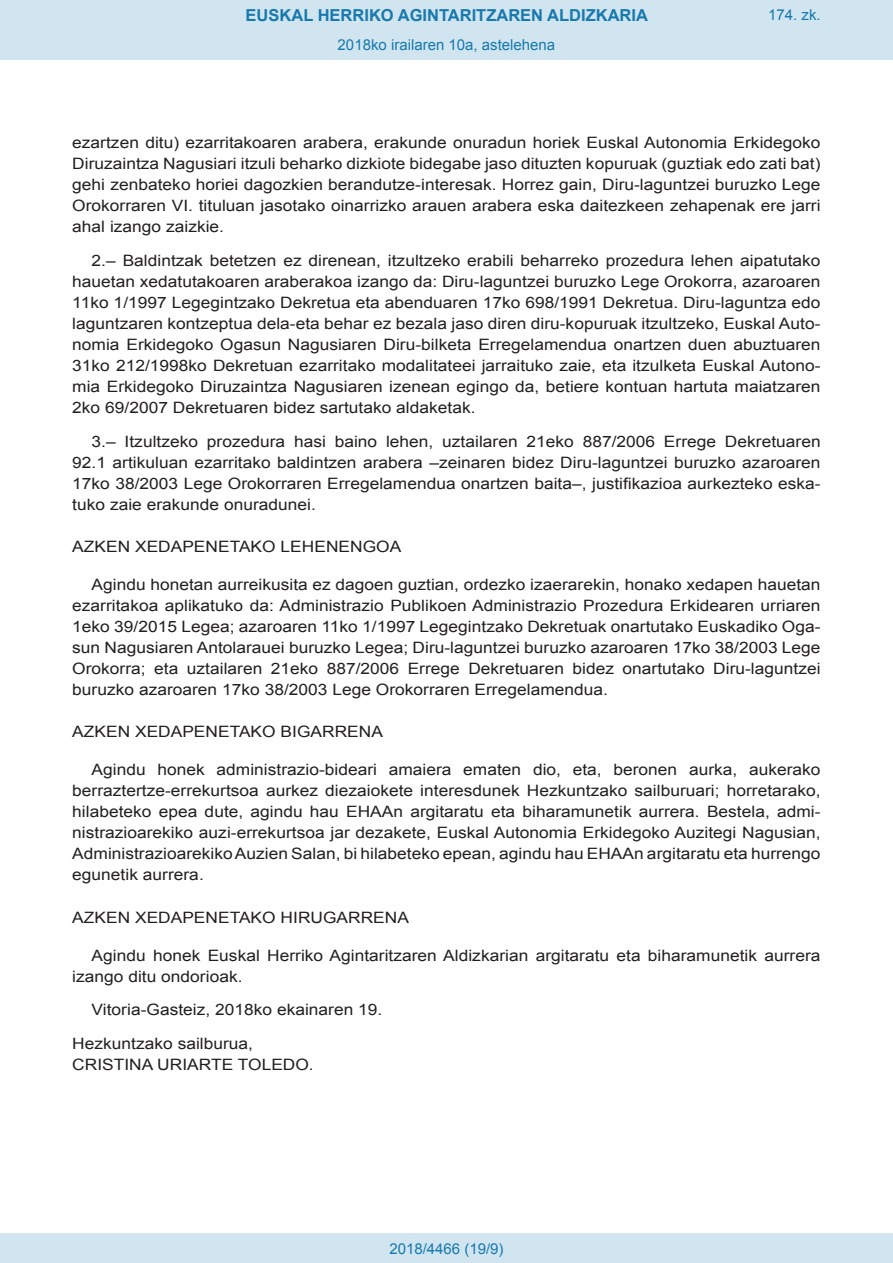
<style>
.page{position:relative;width:893px;height:1263px;background:#fff}
.page>*{position:absolute;margin:0;border:0;box-sizing:border-box;transform-origin:0 0}
.t1{font:700 16.5px "Arial";color:#1879ad}
.BOPVDetalle{font:15.6px/21px "Arial";color:#231f20;text-align:justify;scale:1.11 1}
.BOPVDisposicion{font:15.6px "Arial";color:#231f20;scale:1.11 1}
.BOPVFirmaLugFec{font:15.6px "Arial";color:#231f20;scale:1.11 1}
.BOPVFirmaNombre{font:15.6px "Arial";color:#231f20;scale:1.11 1}
.BOPVFirmaPuesto{font:15.6px "Arial";color:#231f20;scale:1.11 1}
.Paginacion_Centro{font:15px "Arial";color:#1879ad}
</style>
<div class="page">
<div style="left:0;top:0;width:893px;height:60px;background:#d0e5f0"></div>
<div style="left:0;top:1233px;width:893px;height:30px;background:#d0e5f0"></div>
<p class="t1" style="left:246px;top:4px;width:404px">EUSKAL HERRIKO AGINTARITZAREN ALDIZKARIA</p>
<p class="Paginacion_Centro" style="left:338px;top:35px;width:219px">2018ko irailaren 10a, astelehena</p>
<p class="Paginacion_Centro" style="left:768px;top:5px;width:54px">174. zk.</p>
<p class="BOPVDetalle" style="left:72px;top:132px;width:676px">ezartzen ditu) ezarritakoaren arabera, erakunde onuradun horiek Euskal Autonomia Erkidegoko Diruzaintza Nagusiari itzuli beharko dizkiote bidegabe jaso dituzten kopuruak (guztiak edo zati bat) gehi zenbateko horiei dagozkien berandutze-interesak. Horrez gain, Diru-laguntzei buruzko Lege Orokorraren VI. tituluan jasotako oinarrizko arauen arabera eska daitezkeen zehapenak ere jarri ahal izango zaizkie.</p>
<p class="BOPVDetalle" style="left:72px;top:250px;width:676px;text-indent:19px">2.– Baldintzak betetzen ez direnean, itzultzeko erabili beharreko prozedura lehen aipatutako hauetan xedatutakoaren araberakoa izango da: Diru-laguntzei buruzko Lege Orokorra, azaroaren 11ko 1/1997 Legegintzako Dekretua eta abenduaren 17ko 698/1991 Dekretua. Diru-laguntza edo laguntzaren kontzeptua dela-eta behar ez bezala jaso diren diru-kopuruak itzultzeko, Euskal Auto&shy;nomia Erkidegoko Ogasun Nagusiaren Diru-bilketa Erregelamendua onartzen duen abuztuaren 31ko 212/1998ko Dekretuan ezarritako modalitateei jarraituko zaie, eta itzulketa Euskal Autono&shy;mia Erkidegoko Diruzaintza Nagusiaren izenean egingo da, betiere kontuan hartuta maiatzaren 2ko 69/2007 Dekretuaren bidez sartutako aldaketak.</p>
<p class="BOPVDetalle" style="left:72px;top:431px;width:676px;text-indent:19px">3.– Itzultzeko prozedura hasi baino lehen, uztailaren 21eko 887/2006 Errege Dekretuaren 92.1 artikuluan ezarritako baldintzen arabera –zeinaren bidez Diru-laguntzei buruzko azaroaren 17ko 38/2003 Lege Orokorraren Erregelamendua onartzen baita–, justifikazioa aurkezteko eska&shy;tuko zaie erakunde onuradunei.</p>
<p class="BOPVDisposicion" style="left:72px;top:536px;width:298px">AZKEN XEDAPENETAKO LEHENENGOA</p>
<p class="BOPVDetalle" style="left:72px;top:574px;width:676px;text-indent:19px">Agindu honetan aurreikusita ez dagoen guztian, ordezko izaerarekin, honako xedapen hauetan ezarritakoa aplikatuko da: Administrazio Publikoen Administrazio Prozedura Erkidearen urriaren 1eko 39/2015 Legea; azaroaren 11ko 1/1997 Legegintzako Dekretuak onartutako Euskadiko Oga&shy;sun Nagusiaren Antolarauei buruzko Legea; Diru-laguntzei buruzko azaroaren 17ko 38/2003 Lege Orokorra; eta uztailaren 21eko 887/2006 Errege Dekretuaren bidez onartutako Diru-laguntzei buruzko azaroaren 17ko 38/2003 Lege Orokorraren Erregelamendua.</p>
<p class="BOPVDisposicion" style="left:72px;top:721px;width:281px">AZKEN XEDAPENETAKO BIGARRENA</p>
<p class="BOPVDetalle" style="left:72px;top:759px;width:676px;text-indent:19px">Agindu honek administrazio-bideari amaiera ematen dio, eta, beronen aurka, aukerako berraztertze-errekurtsoa aurkez diezaiokete interesdunek Hezkuntzako sailburuari; horretarako, hilabeteko epea dute, agindu hau EHAAn argitaratu eta biharamunetik aurrera. Bestela, admi&shy;nistrazioarekiko auzi-errekurtsoa jar dezakete, Euskal Autonomia Erkidegoko Auzitegi Nagusian, Administrazioarekiko Auzien Salan, bi hilabeteko epean, agindu hau EHAAn argitaratu eta hurrengo egunetik aurrera.</p>
<p class="BOPVDisposicion" style="left:72px;top:907px;width:305px">AZKEN XEDAPENETAKO HIRUGARRENA</p>
<p class="BOPVDetalle" style="left:72px;top:945px;width:676px;text-indent:19px">Agindu honek Euskal Herriko Agintaritzaren Aldizkarian argitaratu eta biharamunetik aurrera izango ditu ondorioak.</p>
<p class="BOPVFirmaLugFec" style="left:92px;top:999px;width:263px">Vitoria-Gasteiz, 2018ko ekainaren 19.</p>
<p class="BOPVFirmaPuesto" style="left:72px;top:1033px;width:164px">Hezkuntzako sailburua,</p>
<p class="BOPVFirmaNombre" style="left:72px;top:1054px;width:219px">CRISTINA URIARTE TOLEDO.</p>
<p class="Paginacion_Centro" style="left:389px;top:1238px;width:116px">2018/4466 (19/9)</p>
</div>
